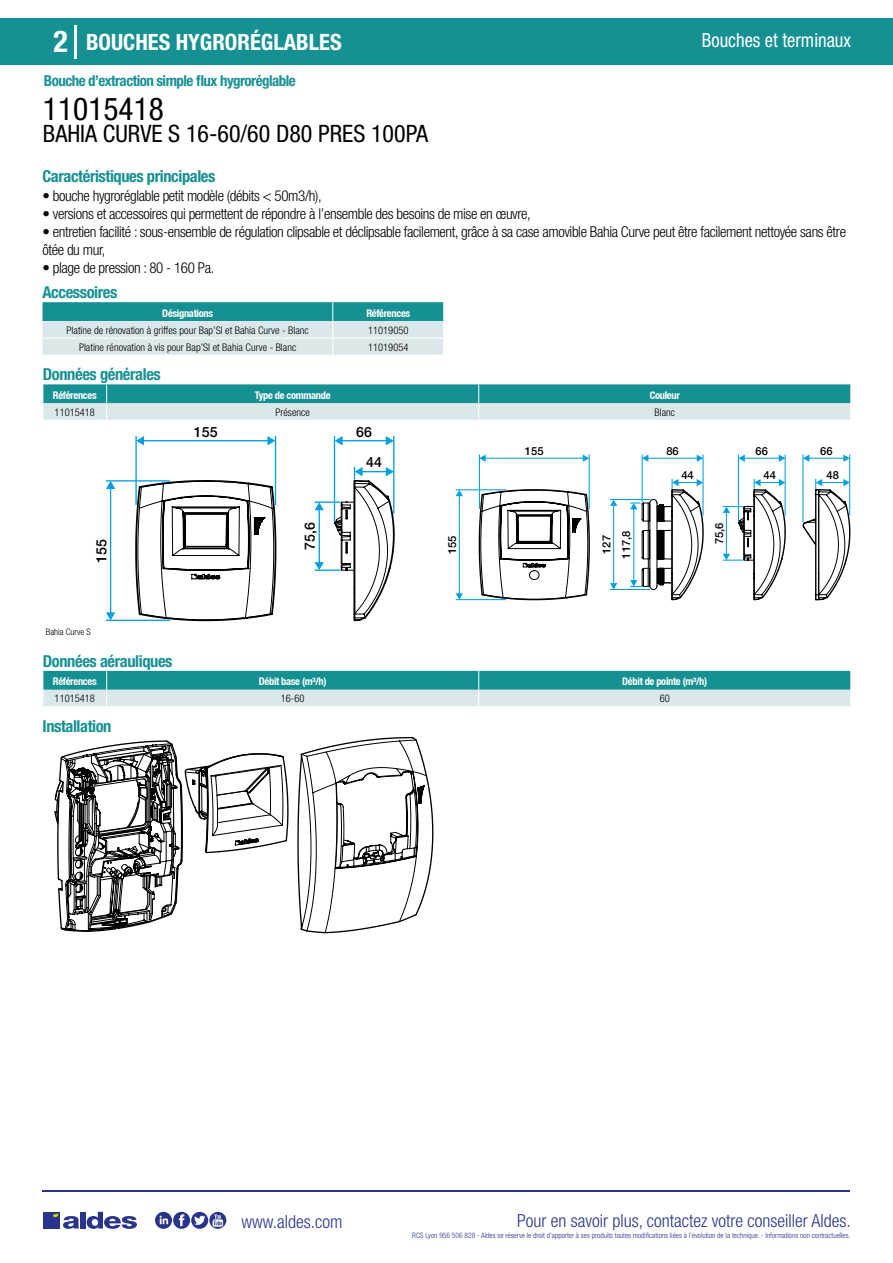
<style>
.page{position:relative;width:893px;height:1263px;background:#fff}
.page>*{position:absolute;margin:0;border:0;box-sizing:border-box;transform-origin:0 0}
.t1{font:condensed 31.5px "Helvetica Neue LT Std";color:#000}
.t2{font:700 condensed 30px "Helvetica Neue LT Std";color:#fff}
.t3{font:condensed 24px "Helvetica Neue LT Std";color:#000}
.t4{font:700 condensed 22.5px "Helvetica Neue LT Std";color:#fff}
.t5{font:condensed 19.5px "Helvetica Neue LT Std";color:#fff;scale:.95 1}
.t6{font:300 condensed 18px "Helvetica Neue";color:#28348b}
.t7{font:700 condensed 16.5px "Helvetica Neue LT Std";letter-spacing:-.025em;color:#169193}
.t8{font:300 condensed 15px/18px "Helvetica Neue LT Std";letter-spacing:-.025em;color:#000}
.t9{font:700 condensed 15px "Helvetica Neue LT Std";letter-spacing:-.035em;color:#169193}
.t10{font:500 14.25px "Helvetica Neue";color:#000}
.t11{font:500 11.25px/19.8px "Helvetica Neue";color:#000;text-align:center}
.t12{font:300 condensed 10.5px "Helvetica Neue";color:#000}
.t13{font:700 condensed 10.5px "Helvetica Neue";letter-spacing:-.03em;color:#fff}
.t14{font:300 condensed 9px "Helvetica Neue";color:#000}
.t15{font:300 condensed 7.5px "Helvetica Neue";color:#28348b}
</style>
<div class="page">
<div style="left:0;top:18px;width:893px;height:46px;background:#169193"></div>
<hr style="left:74px;top:25px;width:2px;height:33px;background:#fff">
<hr style="left:43px;top:1190px;width:807px;height:1px;background:#28348b">
<svg style="left:155px;top:1212px;width:71px;height:17px"></svg>
<div style="left:43px;top:1212px;width:17px;height:16px;background:#28348b"></div>
<div style="left:80px;top:1212px;width:6px;height:16px;background:#28348b"></div>
<svg style="left:87px;top:1212px;width:50px;height:17px"></svg>
<svg style="left:53px;top:1213px;width:26px;height:16px"></svg>
<svg style="left:43px;top:302px;width:401px;height:53px;background:#96c9cb"></svg>
<svg style="left:43px;top:384px;width:808px;height:36px;background:#76bbbd"></svg>
<hr style="left:135px;top:436px;width:2px;height:69px;background:#009fe3">
<hr style="left:275px;top:436px;width:1px;height:69px;background:#009fe3">
<hr style="left:143px;top:440px;width:126px;height:1px;background:#009fe3">
<svg style="left:267px;top:436px;width:8px;height:9px"></svg>
<svg style="left:136px;top:436px;width:8px;height:9px"></svg>
<hr style="left:106px;top:620px;width:64px;height:1px;background:#009fe3">
<hr style="left:106px;top:480px;width:64px;height:1px;background:#009fe3">
<hr style="left:110px;top:488px;width:1px;height:126px;background:#009fe3">
<svg style="left:106px;top:481px;width:9px;height:8px"></svg>
<svg style="left:106px;top:612px;width:9px;height:8px"></svg>
<hr style="left:393px;top:436px;width:1px;height:78px;background:#009fe3">
<hr style="left:341px;top:440px;width:46px;height:1px;background:#009fe3">
<svg style="left:386px;top:436px;width:8px;height:9px"></svg>
<svg style="left:335px;top:436px;width:8px;height:9px"></svg>
<hr style="left:334px;top:436px;width:1px;height:85px;background:#009fe3">
<svg style="left:134px;top:467px;width:261px;height:154px"></svg>
<hr style="left:479px;top:454px;width:1px;height:55px;background:#009fe3">
<hr style="left:642px;top:454px;width:1px;height:48px;background:#009fe3">
<hr style="left:589px;top:454px;width:1px;height:55px;background:#009fe3">
<hr style="left:485px;top:458px;width:99px;height:1px;background:#009fe3">
<svg style="left:583px;top:455px;width:6px;height:7px"></svg>
<svg style="left:479px;top:454px;width:7px;height:8px"></svg>
<hr style="left:456px;top:599px;width:50px;height:1px;background:#009fe3">
<hr style="left:456px;top:489px;width:50px;height:1px;background:#009fe3">
<hr style="left:459px;top:495px;width:1px;height:99px;background:#009fe3">
<svg style="left:456px;top:490px;width:7px;height:6px"></svg>
<svg style="left:456px;top:593px;width:7px;height:7px"></svg>
<hr style="left:702px;top:454px;width:2px;height:62px;background:#009fe3">
<hr style="left:647px;top:458px;width:51px;height:1px;background:#009fe3">
<svg style="left:697px;top:455px;width:6px;height:7px"></svg>
<svg style="left:642px;top:454px;width:6px;height:8px"></svg>
<hr style="left:785px;top:454px;width:1px;height:62px;background:#009fe3">
<hr style="left:802px;top:454px;width:1px;height:69px;background:#009fe3">
<hr style="left:744px;top:458px;width:36px;height:1px;background:#009fe3">
<svg style="left:779px;top:455px;width:6px;height:7px"></svg>
<svg style="left:739px;top:454px;width:6px;height:8px"></svg>
<hr style="left:849px;top:454px;width:1px;height:62px;background:#009fe3">
<hr style="left:808px;top:458px;width:36px;height:1px;background:#009fe3">
<svg style="left:843px;top:455px;width:7px;height:7px"></svg>
<svg style="left:803px;top:454px;width:6px;height:8px"></svg>
<hr style="left:738px;top:454px;width:1px;height:68px;background:#009fe3">
<svg style="left:478px;top:479px;width:372px;height:121px"></svg>
<svg style="left:43px;top:671px;width:808px;height:35px;background:#72b9bb"></svg>
<svg style="left:55px;top:737px;width:378px;height:196px"></svg>
<h2 class="t2" style="left:54px;top:24px;width:16px">2</h2>
<h3 class="t4" style="left:86px;top:28px;width:257px">BOUCHES HYGRORÉGLABLES</h3>
<h3 class="t5" style="left:702px;top:29px;width:158px">Bouches et terminaux</h3>
<p class="t9" style="left:44px;top:71px;width:254px">Bouche d’extraction simple flux hygroréglable</p>
<h1 class="t1" style="left:43px;top:91px;width:122px">11015418</h1>
<h3 class="t3" style="left:43px;top:120px;width:387px">BAHIA CURVE S 16-60/60 D80 PRES 100PA</h3>
<p class="t7" style="left:43px;top:166px;width:174px">Caractéristiques principales</p>
<p class="t8" style="left:43px;top:187px;width:281px">• bouche hygroréglable petit modèle (débits &lt; 50m3/h),</p>
<p class="t8" style="left:43px;top:205px;width:490px">• versions et accessoires qui permettent de répondre à l’ensemble des besoins de mise en œuvre,</p>
<p class="t8" style="left:43px;top:223px;width:805px">• entretien facilité : sous-ensemble de régulation clipsable et déclipsable facilement, grâce à sa case amovible Bahia Curve peut être facilement nettoyée sans être ôtée du mur,</p>
<p class="t8" style="left:43px;top:259px;width:173px">• plage de pression : 80 - 160 Pa.</p>
<p class="t7" style="left:43px;top:282px;width:76px">Accessoires</p>
<p class="t13" style="left:162px;top:307px;width:52px">Désignations</p>
<p class="t13" style="left:366px;top:307px;width:45px">Références</p>
<p class="t12" style="left:67px;top:324px;width:244px">Platine de rénovation à griffes pour Bap’SI et Bahia Curve - Blanc</p>
<p class="t12" style="left:368px;top:324px;width:42px">11019050</p>
<p class="t12" style="left:79px;top:341px;width:219px">Platine rénovation à vis pour Bap’SI et Bahia Curve - Blanc</p>
<p class="t12" style="left:368px;top:341px;width:42px">11019054</p>
<p class="t7" style="left:43px;top:364px;width:119px">Données générales</p>
<p class="t13" style="left:53px;top:389px;width:45px">Références</p>
<p class="t13" style="left:255px;top:389px;width:77px">Type de commande</p>
<p class="t13" style="left:650px;top:389px;width:32px">Couleur</p>
<p class="t12" style="left:55px;top:406px;width:42px">11015418</p>
<p class="t12" style="left:276px;top:406px;width:36px">Présence</p>
<p class="t12" style="left:654px;top:406px;width:22px">Blanc</p>
<p class="t10" style="left:194px;top:423px;width:25px">155</p>
<p class="t10" style="left:366px;top:453px;width:17px">44</p>
<p class="t10" style="left:356px;top:423px;width:17px">66</p>
<p class="t11" style="left:755px;top:441px;width:14px">66</p>
<p class="t11" style="left:820px;top:441px;width:14px">66</p>
<p class="t11" style="left:525px;top:441px;width:20px">155</p>
<p class="t11" style="left:666px;top:441px;width:14px">86</p>
<p class="t10" style="left:93px;top:563px;width:25px;rotate:-90deg">155</p>
<p class="t10" style="left:301px;top:550px;width:29px;rotate:-90deg">75,6</p>
<p class="t11" style="left:442px;top:554px;width:20px;rotate:-90deg">155</p>
<p class="t11" style="left:596px;top:559px;width:29px;rotate:-90deg">127<br>117,8</p>
<p class="t11" style="left:681px;top:465px;width:14px">44</p>
<p class="t11" style="left:763px;top:465px;width:14px">44</p>
<p class="t11" style="left:826px;top:465px;width:14px">48</p>
<p class="t11" style="left:709px;top:544px;width:23px;rotate:-90deg">75,6</p>
<p class="t14" style="left:46px;top:627px;width:46px">Bahia Curve S</p>
<p class="t7" style="left:43px;top:651px;width:131px">Données aérauliques</p>
<p class="t13" style="left:53px;top:675px;width:45px">Références</p>
<p class="t13" style="left:259px;top:675px;width:69px">Débit base (m³/h)</p>
<p class="t13" style="left:622px;top:675px;width:87px">Débit de pointe (m³/h)</p>
<p class="t12" style="left:55px;top:692px;width:42px">11015418</p>
<p class="t12" style="left:281px;top:692px;width:25px">16-60</p>
<p class="t12" style="left:660px;top:692px;width:12px">60</p>
<p class="t7" style="left:43px;top:716px;width:70px">Installation</p>
<p class="t6" style="left:241px;top:1211px;width:102px">www.aldes.com</p>
<p class="t6" style="left:517px;top:1211px;width:335px">Pour en savoir plus, contactez votre conseiller Aldes.</p>
<p class="t15" style="left:412px;top:1230px;width:440px">RCS Lyon 956 506 828 - Aldes se réserve le droit d’apporter à ses produits toutes modifications liées à l’évolution de la technique. - Informations non contractuelles.</p>
</div>
